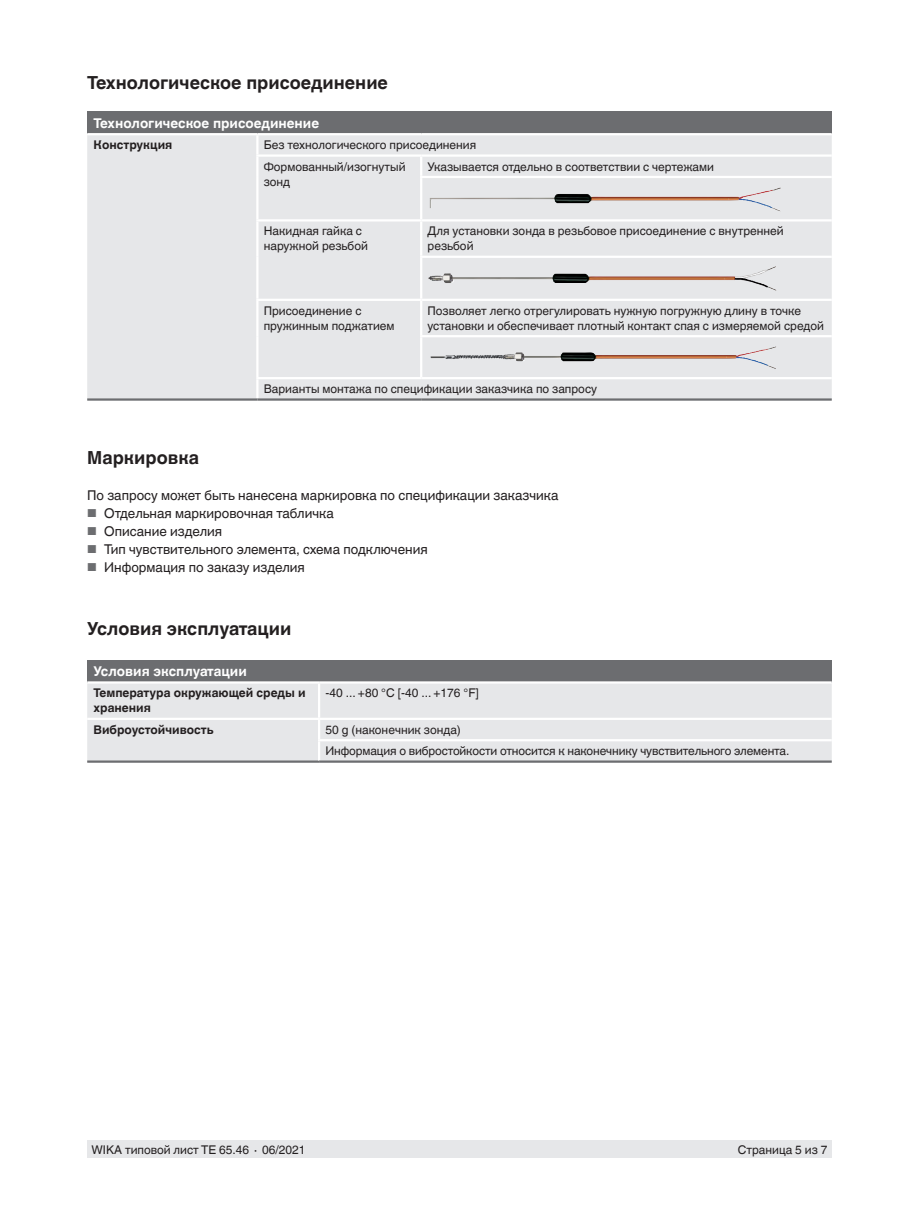
<style>
.page{position:relative;width:919px;height:1214px;background:#fff}
.page>*{position:absolute;margin:0;border:0;box-sizing:border-box;transform-origin:0 0}
.t1{font:700 18px "Helvetica World";color:#231f20}
.t2{font:13.5px "Helvetica World";color:#231f20}
.t3{font:700 13.5px "Helvetica World";color:#fff}
.t4{font:12px/15px "Helvetica World";color:#231f20}
.t5{font:700 12px/15px "Helvetica World";color:#231f20}
.s1{font-size:11.55px;color:#6c6d70}
</style>
<div class="page">
<div style="left:87px;top:1140px;width:744px;height:17px;background:#e6e7e9"></div>
<div style="left:87px;top:112px;width:744px;height:22px;background:#6c6d70"></div>
<div style="left:87px;top:135px;width:744px;height:263px;background:#e6e7e9"></div>
<hr style="left:257px;top:133px;width:164px;height:2px;background:#fff">
<hr style="left:421px;top:133px;width:410px;height:2px;background:#fff">
<hr style="left:256px;top:154px;width:165px;height:3px;background:#fff">
<hr style="left:421px;top:154px;width:410px;height:3px;background:#fff">
<hr style="left:87px;top:133px;width:170px;height:2px;background:#fff">
<svg style="left:256px;top:135px;width:2px;height:19px"></svg>
<hr style="left:256px;top:157px;width:2px;height:20px;background:#fff">
<hr style="left:256px;top:177px;width:2px;height:42px;background:#fff">
<hr style="left:256px;top:221px;width:2px;height:36px;background:#fff">
<hr style="left:256px;top:257px;width:2px;height:42px;background:#fff">
<hr style="left:256px;top:301px;width:2px;height:35px;background:#fff">
<hr style="left:256px;top:336px;width:2px;height:41px;background:#fff">
<svg style="left:256px;top:379px;width:2px;height:19px"></svg>
<svg style="left:420px;top:157px;width:2px;height:19px"></svg>
<hr style="left:420px;top:176px;width:411px;height:2px;background:#fff">
<hr style="left:420px;top:178px;width:2px;height:41px;background:#fff">
<hr style="left:256px;top:219px;width:165px;height:2px;background:#fff">
<hr style="left:421px;top:219px;width:410px;height:2px;background:#fff">
<hr style="left:420px;top:221px;width:2px;height:35px;background:#fff">
<hr style="left:420px;top:256px;width:411px;height:2px;background:#fff">
<hr style="left:420px;top:258px;width:2px;height:41px;background:#fff">
<hr style="left:256px;top:299px;width:165px;height:2px;background:#fff">
<hr style="left:421px;top:299px;width:410px;height:2px;background:#fff">
<hr style="left:420px;top:301px;width:2px;height:34px;background:#fff">
<hr style="left:420px;top:335px;width:411px;height:2px;background:#fff">
<hr style="left:420px;top:337px;width:2px;height:40px;background:#fff">
<hr style="left:256px;top:377px;width:165px;height:2px;background:#fff">
<hr style="left:421px;top:377px;width:410px;height:2px;background:#fff">
<hr style="left:87px;top:398px;width:170px;height:3px;background:#6c6d70">
<hr style="left:257px;top:398px;width:164px;height:3px;background:#6c6d70">
<hr style="left:421px;top:398px;width:410px;height:3px;background:#6c6d70">
<img style="left:430px;top:187px;width:350px;height:24px">
<img style="left:427px;top:263px;width:353px;height:30px">
<img style="left:430px;top:347px;width:345px;height:13px">
<div style="left:87px;top:660px;width:744px;height:22px;background:#6c6d70"></div>
<div style="left:87px;top:683px;width:744px;height:77px;background:#e6e7e9"></div>
<hr style="left:87px;top:760px;width:232px;height:2px;background:#6c6d70">
<hr style="left:87px;top:681px;width:232px;height:2px;background:#fff">
<hr style="left:319px;top:681px;width:512px;height:2px;background:#fff">
<hr style="left:318px;top:683px;width:2px;height:34px;background:#fff">
<hr style="left:319px;top:717px;width:512px;height:3px;background:#fff">
<hr style="left:318px;top:739px;width:513px;height:2px;background:#fff">
<hr style="left:87px;top:717px;width:232px;height:3px;background:#fff">
<svg style="left:318px;top:720px;width:2px;height:40px"></svg>
<hr style="left:319px;top:760px;width:512px;height:2px;background:#6c6d70">
<h1 class="t1" style="left:87px;top:73px;width:302px">Технологическое присоединение</h1>
<p class="t3" style="left:94px;top:115px;width:227px">Технологическое присоединение</p>
<p class="t5" style="left:94px;top:138px;width:80px">Конструкция</p>
<p class="t4" style="left:264px;top:134px;width:214px;line-height:21.3px">Без технологического присоединения<br>Формованный/изогнутый</p>
<p class="t4" style="left:264px;top:174px;width:28px">зонд</p>
<p class="t4" style="left:427px;top:159px;width:288px">Указывается отдельно в соответствии с чертежами</p>
<p class="t4" style="left:264px;top:224px;width:106px">Накидная гайка с наружной резьбой</p>
<p class="t4" style="left:427px;top:224px;width:357px">Для установки зонда в резьбовое присоединение с внутренней резьбой</p>
<p class="t4" style="left:264px;top:303px;width:132px">Присоединение с пружинным поджатием</p>
<p class="t4" style="left:427px;top:303px;width:398px">Позволяет легко отрегулировать нужную погружную длину в точке установки и обеспечивает плотный контакт спая с измеряемой средой</p>
<p class="t4" style="left:264px;top:381px;width:335px">Варианты монтажа по спецификации заказчика по запросу</p>
<h1 class="t1" style="left:87px;top:447px;width:113px">Маркировка</h1>
<p class="t2" style="left:87px;top:487px;width:472px">По запросу может быть нанесена маркировка по спецификации заказчика</p>
<p class="t2" style="left:87px;top:505px;width:248px"><span class="s1">■</span> Отдельная маркировочная табличка</p>
<p class="t2" style="left:87px;top:523px;width:136px"><span class="s1">■</span> Описание изделия</p>
<p class="t2" style="left:87px;top:541px;width:342px"><span class="s1">■</span> Тип чувствительного элемента, схема подключения</p>
<p class="t2" style="left:87px;top:559px;width:219px"><span class="s1">■</span> Информация по заказу изделия</p>
<h1 class="t1" style="left:87px;top:618px;width:206px">Условия эксплуатации</h1>
<p class="t3" style="left:94px;top:663px;width:155px">Условия эксплуатации</p>
<p class="t5" style="left:94px;top:686px;width:213px">Температура окружающей среды и хранения</p>
<p class="t4" style="left:325px;top:686px;width:155px">-40 ... +80 °C [-40 ... +176 °F]</p>
<p class="t5" style="left:94px;top:722px;width:121px">Виброустойчивость</p>
<p class="t4" style="left:325px;top:719px;width:465px;line-height:21.3px">50 g (наконечник зонда)<br>Информация о вибростойкости относится к наконечнику чувствительного элемента.</p>
<p class="t4" style="left:91px;top:1142px;width:215px">WIKA типовой лист TE 65.46 ∙ 06/2021</p>
<p class="t4" style="left:737px;top:1142px;width:91px">Страница 5 из 7</p>
</div>
